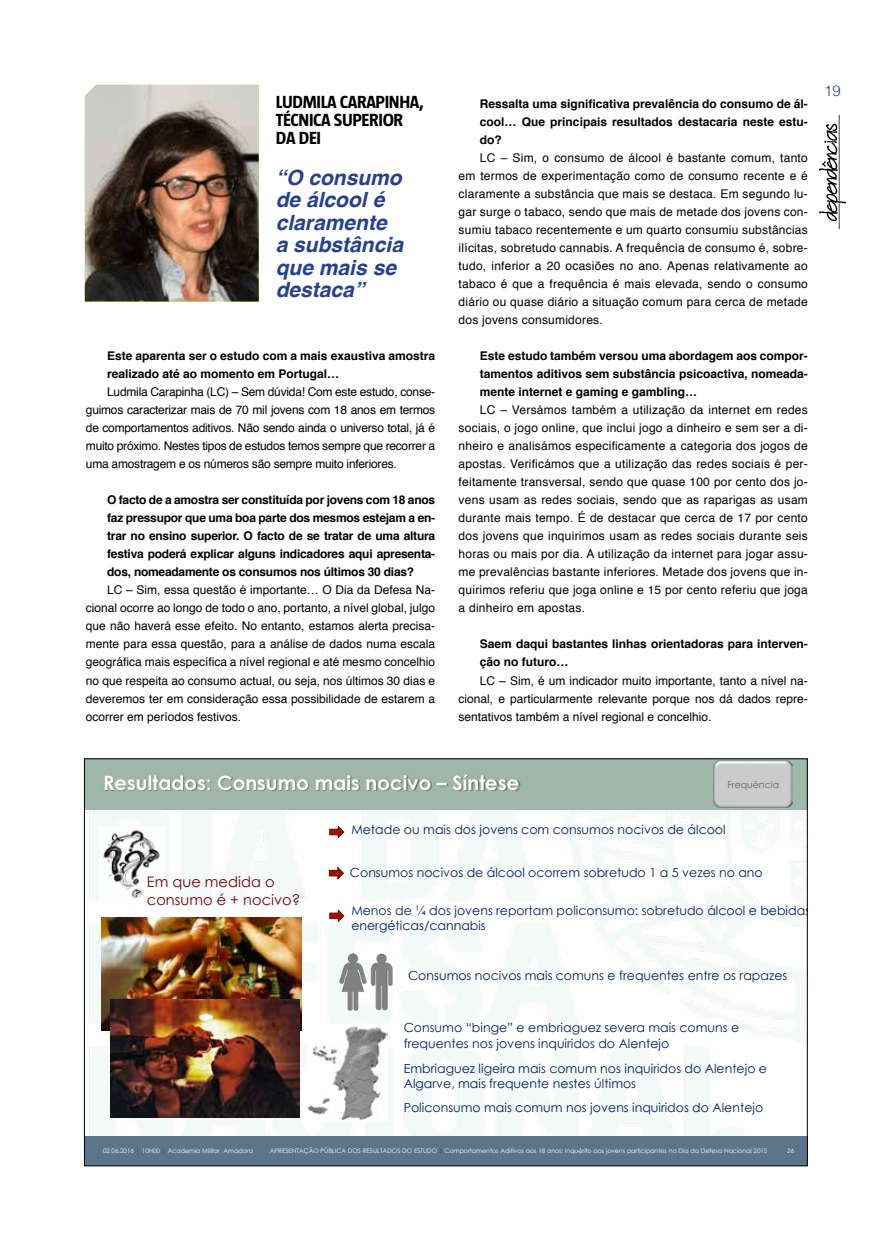
<style>
.page{position:relative;width:893px;height:1251px;background:#fff}
.page>*{position:absolute;margin:0;border:0;box-sizing:border-box;transform-origin:0 0}
.t1{font:italic 700 21px/22.5px "Helvetica";color:#25408f}
.t2{font:700 19.8px "Century Gothic";color:#fff}
.t3{font:700 18px/18px "Taz";letter-spacing:-.02em;color:#000}
.t4{font:300 15px "Helvetica";color:#25408f}
.t5{font:14.55px/17.5px "Century Gothic";color:#720309}
.t6{font:12.45px/15px "Century Gothic";color:#002060}
.t7{font:12px/18px "Helvetica";color:#000;text-align:justify}
.t8{font:700 12px/18px "Helvetica";color:#000;text-align:justify}
.t9{font:9.45px "Century Gothic";color:#626366}
.t10{font:6.3px "Century Gothic";color:#fff}
.s1{color:#9c1006}
.s2{font-weight:700;color:#9c1006}
</style>
<div class="page">
<img style="left:820px;top:115px;width:25px;height:113px">
<img style="left:85px;top:85px;width:174px;height:216px">
<img style="left:89px;top:809px;width:716px;height:326px">
<div style="left:84px;top:1135px;width:723px;height:30px;background:#5d758a"></div>
<div style="left:84px;top:758px;width:723px;height:51px;background:#9fb7aa"></div>
<img style="left:104px;top:775px;width:101px;height:16px">
<img style="left:205px;top:778px;width:15px;height:13px">
<img style="left:220px;top:775px;width:205px;height:17px">
<img style="left:425px;top:779px;width:15px;height:12px">
<img style="left:440px;top:773px;width:81px;height:18px">
<img style="left:714px;top:760px;width:79px;height:47px">
<img style="left:99px;top:826px;width:66px;height:76px">
<svg style="left:329px;top:825px;width:16px;height:13px"></svg>
<svg style="left:329px;top:866px;width:15px;height:13px"></svg>
<svg style="left:329px;top:908px;width:16px;height:14px"></svg>
<img style="left:338px;top:951px;width:65px;height:60px">
<img style="left:308px;top:1023px;width:79px;height:98px">
<img style="left:101px;top:917px;width:200px;height:112px">
<img style="left:110px;top:998px;width:189px;height:119px">
<h3 class="t3" style="left:276px;top:93px;width:150px">LUDMILA CARAPINHA,<br>TÉCNICA SUPERIOR<br>DA DEI</h3>
<h1 class="t1" style="left:276px;top:166px;width:129px">“O consumo de álcool é claramente a substância que mais se destaca”</h1>
<p class="t8" style="left:107px;top:347px;width:329px">Este aparenta ser o estudo com a mais exaustiva amostra realizado até ao momento em Portugal…</p>
<p class="t7" style="left:86px;top:383px;width:351px;text-indent:21px">Ludmila Carapinha (LC) – Sem dúvida! Com este estudo, conse&shy;guimos caracterizar mais de 70 mil jovens com 18 anos em termos de comportamentos aditivos. Não sendo ainda o universo total, já é muito próximo. Nestes tipos de estudos temos sempre que recorrer a uma amostragem e os números são sempre muito inferiores.</p>
<p class="t8" style="left:107px;top:491px;width:330px">O facto de a amostra ser constituída por jovens com 18 anos faz pressupor que uma boa parte dos mesmos estejam a en&shy;trar no ensino superior. O facto de se tratar de uma altura festiva poderá explicar alguns indicadores aqui apresenta&shy;dos, nomeadamente os consumos nos últimos 30 dias?</p>
<p class="t7" style="left:86px;top:581px;width:351px;text-indent:21px">LC – Sim, essa questão é importante… O Dia da Defesa Na&shy;cional ocorre ao longo de todo o ano, portanto, a nível global, julgo que não haverá esse efeito. No entanto, estamos alerta precisa&shy;mente para essa questão, para a análise de dados numa escala geográfica mais específica a nível regional e até mesmo concelhio no que respeita ao consumo actual, ou seja, nos últimos 30 dias e deveremos ter em consideração essa possibilidade de estarem a ocorrer em períodos festivos.</p>
<p class="t8" style="left:480px;top:95px;width:330px">Ressalta uma significativa prevalência do consumo de ál&shy;cool… Que principais resultados destacaria neste estu&shy;do?</p>
<p class="t7" style="left:459px;top:149px;width:351px;text-indent:21px">LC – Sim, o consumo de álcool é bastante comum, tanto em termos de experimentação como de consumo recente e é claramente a substância que mais se destaca. Em segundo lu&shy;gar surge o tabaco, sendo que mais de metade dos jovens con&shy;sumiu tabaco recentemente e um quarto consumiu substâncias ilícitas, sobretudo cannabis. A frequência de consumo é, sobre&shy;tudo, inferior a 20 ocasiões no ano. Apenas relativamente ao tabaco é que a frequência é mais elevada, sendo o consumo diário ou quase diário a situação comum para cerca de metade dos jovens consumidores.</p>
<p class="t8" style="left:480px;top:347px;width:330px">Este estudo também versou uma abordagem aos compor&shy;tamentos aditivos sem substância psicoactiva, nomeada&shy;mente internet e gaming e gambling…</p>
<p class="t7" style="left:459px;top:401px;width:351px;text-indent:21px">LC – Versámos também a utilização da internet em redes sociais, o jogo online, que inclui jogo a dinheiro e sem ser a di&shy;nheiro e analisámos especificamente a categoria dos jogos de apostas. Verificámos que a utilização das redes sociais é per&shy;feitamente transversal, sendo que quase 100 por cento dos jo&shy;vens usam as redes sociais, sendo que as raparigas as usam durante mais tempo. É de destacar que cerca de 17 por cento dos jovens que inquirimos usam as redes sociais durante seis horas ou mais por dia. A utilização da internet para jogar assu&shy;me prevalências bastante inferiores. Metade dos jovens que in&shy;quirimos referiu que joga online e 15 por cento referiu que joga a dinheiro em apostas.</p>
<p class="t8" style="left:480px;top:635px;width:330px">Saem daqui bastantes linhas orientadoras para interven&shy;ção no futuro…</p>
<p class="t7" style="left:459px;top:671px;width:351px;text-indent:21px">LC – Sim, é um indicador muito importante, tanto a nível na&shy;cional, e particularmente relevante porque nos dá dados repre&shy;sentativos também a nível regional e concelhio.</p>
<p class="t4" style="left:824px;top:78px;width:18px">19</p>
<h2 class="t2" style="left:103px;top:769px;width:418px">Resultados: Consumo mais nocivo – Síntese</h2>
<p class="t9" style="left:727px;top:778px;width:53px">Frequência</p>
<p class="t5" style="left:147px;top:872px;width:155px">Em que medida o consumo é + nocivo?</p>
<p class="t6" style="left:351px;top:821px;width:376px">Metade ou mais dos jovens com consumos nocivos de álcool</p>
<p class="t6" style="left:350px;top:864px;width:414px">Consumos nocivos de álcool ocorrem sobretudo 1 a 5 vezes no ano</p>
<p class="t6" style="left:351px;top:902px;width:460px">Menos de ¼ dos jovens reportam policonsumo: sobretudo álcool e bebidas energéticas/cannabis</p>
<p class="t6" style="left:408px;top:968px;width:381px">Consumos nocivos mais comuns e frequentes entre os rapazes</p>
<p class="t6" style="left:404px;top:1020px;width:337px">Consumo “binge” e embriaguez severa mais comuns e frequentes nos jovens inquiridos do Alentejo</p>
<p class="t6" style="left:404px;top:1060px;width:365px">Embriaguez ligeira mais comum nos inquiridos do Alentejo e<br>Algarve, mais frequente nestes últimos</p>
<p class="t6" style="left:404px;top:1099px;width:361px">Policonsumo mais comum nos jovens inquiridos do Alentejo</p>
<p class="t10" style="left:103px;top:1146px;width:151px">02.06.2016 <span class="s1">|</span> 10H00 <span class="s1">|</span> Academia Militar, Amadora</p>
<p class="t10" style="left:270px;top:1146px;width:499px">APRESENTAÇÃO PÚBLICA DOS RESULTADOS DO ESTUDO <span class="s2">|</span> Comportamentos Aditivos aos 18 anos: inquérito aos jovens participantes no Dia da Defesa Nacional 2015</p>
<p class="t10" style="left:787px;top:1146px;width:8px">26</p>
</div>
